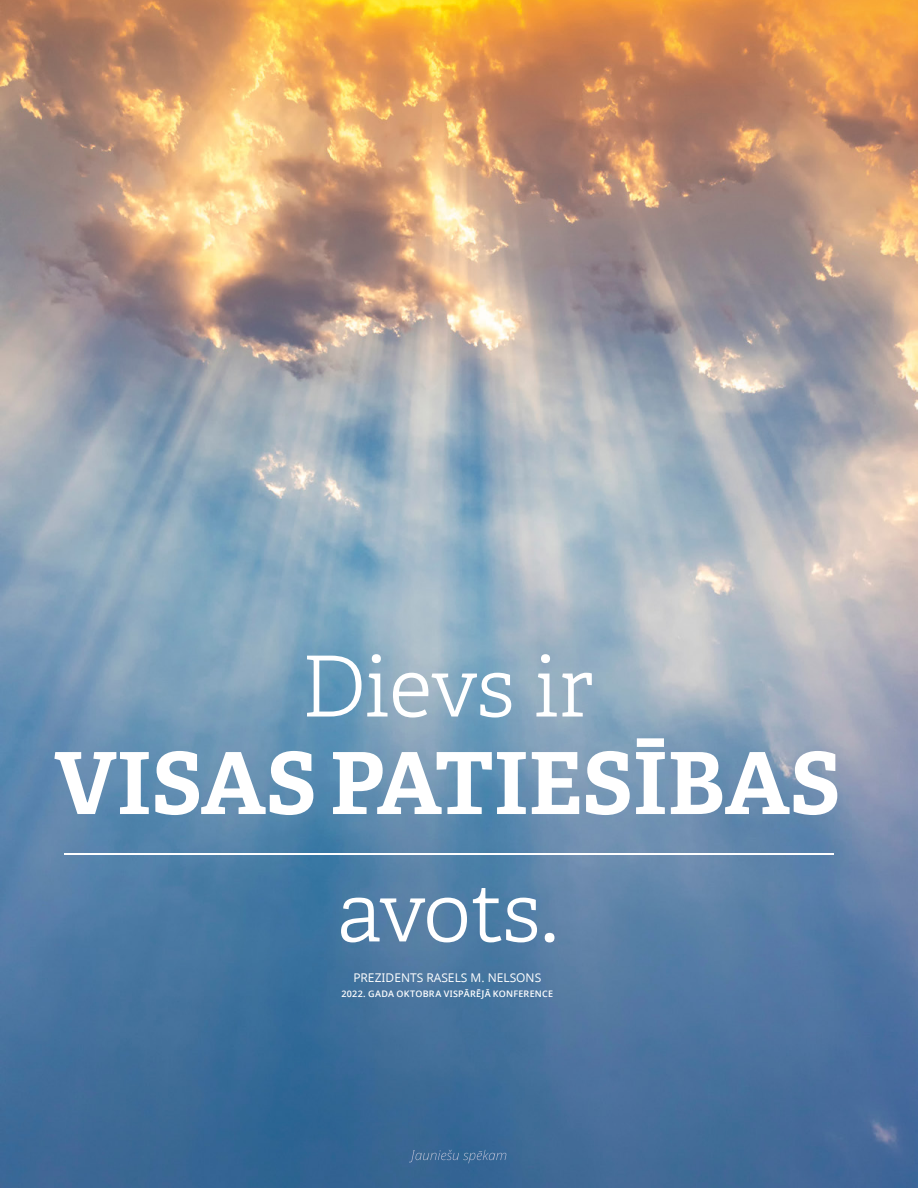
<style>
.page{position:relative;width:918px;height:1188px;background:#fff}
.page>*{position:absolute;margin:0;border:0;box-sizing:border-box;transform-origin:0 0}
.t1{font:700 85.65px "Helam Slablds Lat";color:#fff}
.t2{font:300 84.15px "Helam Slablds Lat";letter-spacing:-.015em;color:#fff}
.t3{font:12px "Dots Solidlds Lat";color:#fff}
.t4{font:600 9px "Dots Solidlds Lat";letter-spacing:.03em;color:#fff}
</style>
<div class="page">
<img style="left:0;top:0;width:918px;height:1188px">
<img style="left:409px;top:1150px;width:97px;height:13px">
<hr style="left:64px;top:853px;width:770px;height:2px;background:#fff">
<h2 class="t2" style="left:301px;top:621px;width:294px">Dievs ir</h2>
<h1 class="t1" style="left:54px;top:714px;width:788px">VISAS PATIESĪBAS</h1>
<h2 class="t2" style="left:337px;top:846px;width:223px">avots.</h2>
<h3 class="t3" style="left:353px;top:969px;width:189px">PREZIDENTS RASELS M. NELSONS</h3>
<p class="t4" style="left:341px;top:987px;width:213px">2022. GADA OKTOBRA VISPĀRĒJĀ KONFERENCE</p>
</div>
